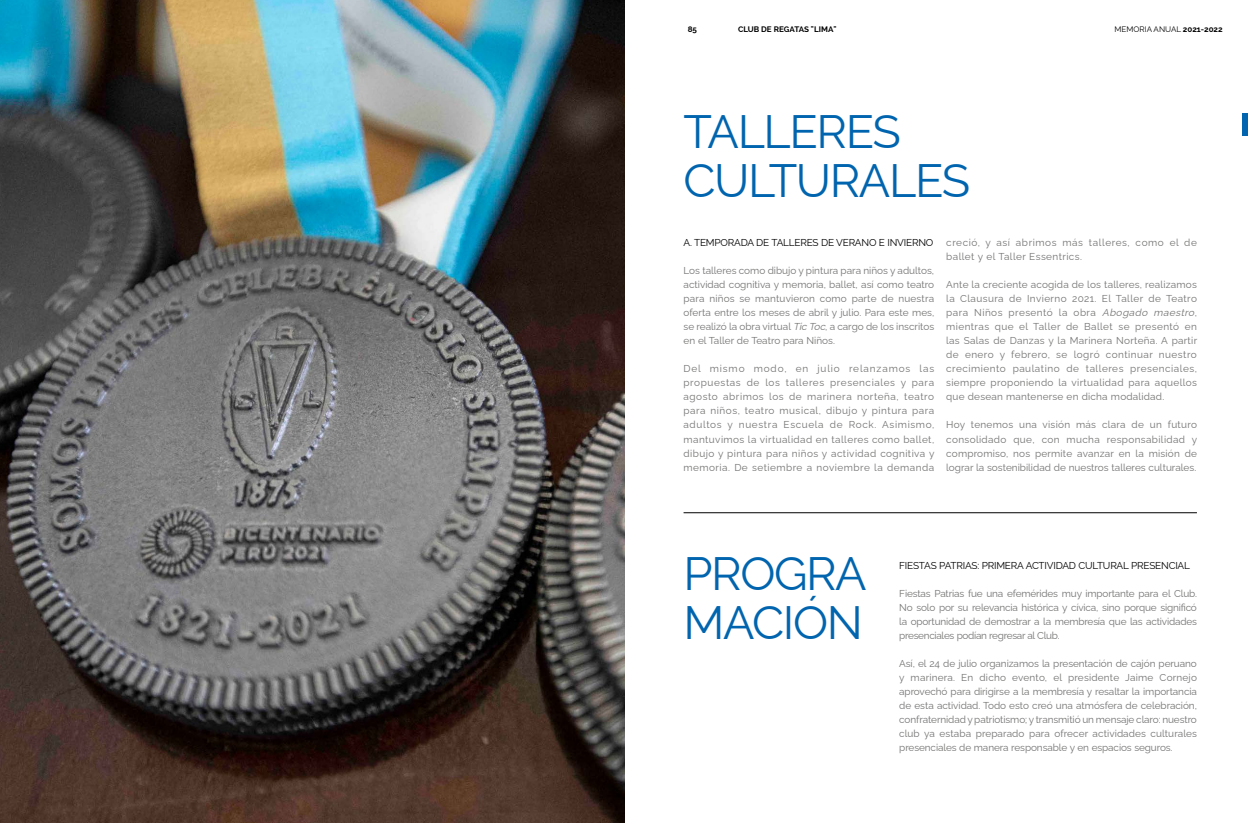
<style>
.page{position:relative;width:1248px;height:823px;background:#fff}
.page>*{position:absolute;margin:0;border:0;box-sizing:border-box;transform-origin:0 0}
.t1{font:100 46.8px/49.1px "Raleway";letter-spacing:-.03em;color:#0064ae}
.t2{font:100 10px/14px "Raleway";color:#747372;text-align:justify}
.t3{font:100 10px "Raleway";letter-spacing:-.02em;color:#000}
.t4{font:100 10px/14px "Raleway";letter-spacing:.06em;color:#747372}
.t5{font:700 8px "Raleway";color:#000}
.t6{font:100 8px "Raleway";color:#000}
.s1{font-weight:700}
.s2{font-style:italic}
</style>
<div class="page">
<hr style="left:683px;top:512px;width:513px;height:1px;background:#000">
<img style="left:0;top:0;width:624px;height:822px">
<div style="left:1242px;top:113px;width:5px;height:23px;background:#0064ae"></div>
<p class="t5" style="left:687px;top:24px;width:11px">85</p>
<p class="t5" style="left:738px;top:24px;width:100px">CLUB DE REGATAS "LIMA"</p>
<p class="t6" style="left:1114px;top:23px;width:110px">MEMORIA ANUAL <span class="s1">2021-2022</span></p>
<h1 class="t1" style="left:683px;top:102px;width:288px">TALLERES<br>CULTURALES</h1>
<p class="t3" style="left:683px;top:234px;width:251px">A. TEMPORADA DE TALLERES DE VERANO E INVIERNO</p>
<p class="t2" style="left:683px;top:262px;width:252px">Los talleres como dibujo y pintura para niños y adultos, actividad cognitiva y memoria, ballet, así como teatro para niños se mantuvieron como parte de nuestra oferta entre los meses de abril y julio. Para este mes, se realizó la obra virtual <span class="s2">Tic Toc</span>, a cargo de los inscritos en el Taller de Teatro para Niños.</p>
<p class="t2" style="left:683px;top:360px;width:252px">Del mismo modo, en julio relanzamos las propuestas de los talleres presenciales y para agosto abrimos los de marinera norteña, teatro para niños, teatro musical, dibujo y pintura para adultos y nuestra Escuela de Rock. Asimismo, mantuvimos la virtualidad en talleres como ballet, dibujo y pintura para niños y actividad cognitiva y memoria. De setiembre a noviembre la demanda</p>
<p class="t4" style="left:946px;top:234px;width:252px">creció, y así abrimos más talleres, como el de ballet y el Taller Essentrics.</p>
<p class="t2" style="left:946px;top:276px;width:252px">Ante la creciente acogida de los talleres, realizamos la Clausura de Invierno 2021. El Taller de Teatro para Niños presentó la obra <span class="s2">Abogado maestro</span>, mientras que el Taller de Ballet se presentó en las Salas de Danzas y la Marinera Norteña. A partir de enero y febrero, se logró continuar nuestro crecimiento paulatino de talleres presenciales, siempre proponiendo la virtualidad para aquellos que desean mantenerse en dicha modalidad.</p>
<p class="t2" style="left:946px;top:416px;width:252px">Hoy tenemos una visión más clara de un futuro consolidado que, con mucha responsabilidad y compromiso, nos permite avanzar en la misión de lograr la sostenibilidad de nuestros talleres culturales.</p>
<h1 class="t1" style="left:683px;top:543px;width:185px">PROGRA<br>MACIÓN</h1>
<p class="t3" style="left:899px;top:556px;width:292px">FIESTAS PATRIAS: PRIMERA ACTIVIDAD CULTURAL PRESENCIAL</p>
<p class="t2" style="left:899px;top:584px;width:299px">Fiestas Patrias fue una efemérides muy importante para el Club.<br>No solo por su relevancia histórica y cívica, sino porque significó la oportunidad de demostrar a la membresía que las actividades presenciales podían regresar al Club.</p>
<p class="t2" style="left:899px;top:654px;width:299px">Así, el 24 de julio organizamos la presentación de cajón peruano y marinera. En dicho evento, el presidente Jaime Cornejo aprovechó para dirigirse a la membresía y resaltar la importancia de esta actividad. Todo esto creó una atmósfera de celebración, confraternidad y patriotismo; y transmitió un mensaje claro: nuestro club ya estaba preparado para ofrecer actividades culturales presenciales de manera responsable y en espacios seguros.</p>
</div>
